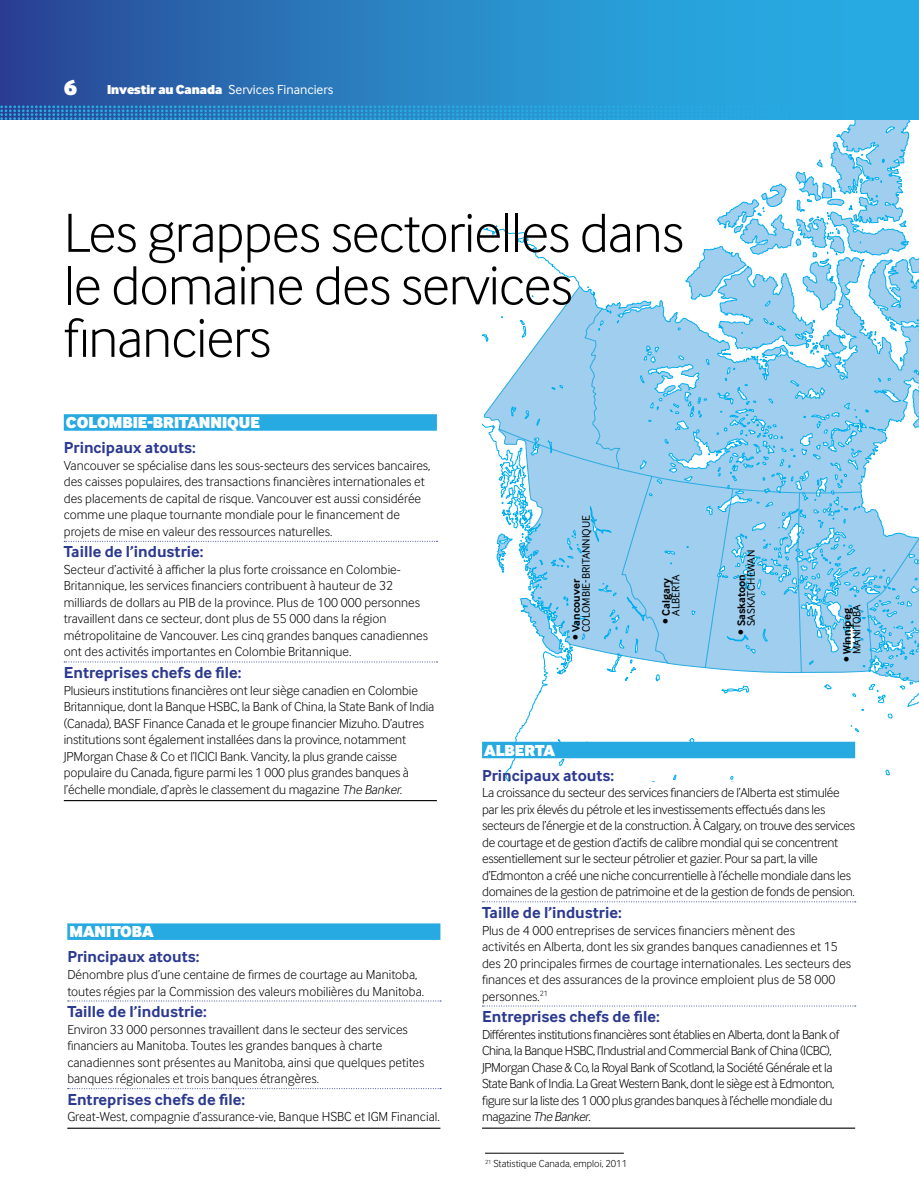
<style>
.page{position:relative;width:919px;height:1187px;background:#fff}
.page>*{position:absolute;margin:0;border:0;box-sizing:border-box;transform-origin:0 0}
.t1{font:300 57px/52.5px "Inter Face Corp";letter-spacing:-.015em;color:#000}
.t2{font:900 22.5px "Inter Face Corp";color:#fff}
.t3{font:700 16.5px "Inter Face Corp";color:#2b3990}
.t4{font:900 16.5px "Inter Face Corp";color:#fff}
.t5{font:300 13.5px/16.5px "Inter Face Corp";letter-spacing:-.01em;color:#000}
.t6{font:300 13.5px/16.5px "Inter Face Corp";letter-spacing:-.03em;color:#000}
.t7{font:13.5px "Inter Face Corp";color:#fff}
.t8{font:11.25px "Inter Face Corp";color:#000}
.t9{font:700 11.25px "Inter Face Corp";color:#000}
.t10{font:300 10.5px "Inter Face Corp";color:#000}
.s1{font-weight:900}
.s2{font-style:italic}
</style>
<div class="page">
<svg style="left:482px;top:120px;width:429px;height:111px"></svg>
<svg style="left:482px;top:231px;width:436px;height:550px"></svg>
<svg style="left:0;top:0;width:918px;height:120px;background:#2883c3"></svg>
<svg style="left:0;top:105px;width:892px;height:15px;background:#2790cd"></svg>
<div style="left:64px;top:414px;width:373px;height:16px;background:#27aae1"></div>
<svg style="left:64px;top:541px;width:373px;height:1px"></svg>
<svg style="left:64px;top:661px;width:373px;height:1px"></svg>
<hr style="left:64px;top:800px;width:373px;height:1px;background:#000">
<div style="left:482px;top:741px;width:373px;height:17px;background:#27aae1"></div>
<svg style="left:482px;top:901px;width:373px;height:1px"></svg>
<svg style="left:482px;top:1005px;width:373px;height:1px"></svg>
<hr style="left:482px;top:1127px;width:373px;height:1px;background:#000">
<div style="left:67px;top:923px;width:373px;height:16px;background:#27aae1"></div>
<svg style="left:68px;top:1000px;width:373px;height:1px"></svg>
<svg style="left:68px;top:1088px;width:373px;height:1px"></svg>
<hr style="left:67px;top:1127px;width:373px;height:1px;background:#000">
<hr style="left:485px;top:1152px;width:138px;height:1px;background:#000">
<h2 class="t2" style="left:64px;top:73px;width:15px">6</h2>
<p class="t7" style="left:107px;top:82px;width:228px"><span class="s1">Investir au Canada</span> Services Financiers</p>
<h1 class="t1" style="left:64px;top:206px;width:621px">Les grappes sectorielles dans le domaine des services financiers</h1>
<p class="t4" style="left:66px;top:412px;width:195px">COLOMBIE-BRITANNIQUE</p>
<p class="t3" style="left:64px;top:438px;width:134px">Principaux atouts:</p>
<p class="t5" style="left:64px;top:457px;width:368px">Vancouver se spécialise dans les sous-secteurs des services bancaires, des caisses populaires, des transactions financières internationales et des placements de capital de risque. Vancouver est aussi considérée comme une plaque tournante mondiale pour le financement de projets de mise en valeur des ressources naturelles.</p>
<p class="t3" style="left:64px;top:542px;width:141px">Taille de l’industrie:</p>
<p class="t5" style="left:64px;top:561px;width:365px">Secteur d’activité à afficher la plus forte croissance en Colombie-Britannique, les services financiers contribuent à hauteur de 32 milliards de dollars au PIB de la province. Plus de 100 000 personnes travaillent dans ce secteur, dont plus de 55 000 dans la région métropolitaine de Vancouver. Les cinq grandes banques canadiennes ont des activités importantes en Colombie Britannique.</p>
<p class="t3" style="left:64px;top:663px;width:179px">Entreprises chefs de file:</p>
<p class="t5" style="left:64px;top:681px;width:372px">Plusieurs institutions financières ont leur siège canadien en Colombie Britannique, dont la Banque HSBC, la Bank of China, la State Bank of India (Canada), BASF Finance Canada et le groupe financier Mizuho. D’autres institutions sont également installées dans la province, notamment JPMorgan Chase &amp; Co et l’ICICI Bank. Vancity, la plus grande caisse populaire du Canada, figure parmi les 1 000 plus grandes banques à l’échelle mondiale, d’après le classement du magazine <span class="s2">The Banker.</span></p>
<p class="t4" style="left:69px;top:921px;width:86px">MANITOBA</p>
<p class="t3" style="left:67px;top:947px;width:134px">Principaux atouts:</p>
<p class="t5" style="left:67px;top:966px;width:358px">Dénombre plus d’une centaine de firmes de courtage au Manitoba, toutes régies par la Commission des valeurs mobilières du Manitoba.</p>
<p class="t3" style="left:67px;top:1001px;width:141px">Taille de l’industrie:</p>
<p class="t5" style="left:67px;top:1020px;width:358px">Environ 33 000 personnes travaillent dans le secteur des services financiers au Manitoba. Toutes les grandes banques à charte canadiennes sont présentes au Manitoba, ainsi que quelques petites banques régionales et trois banques étrangères.</p>
<p class="t3" style="left:67px;top:1089px;width:179px">Entreprises chefs de file:</p>
<p class="t5" style="left:67px;top:1108px;width:374px">Great-West, compagnie d’assurance-vie, Banque HSBC et IGM Financial.</p>
<p class="t8" style="left:579px;top:632px;width:118px;rotate:-90deg">colombie-britannique</p>
<p class="t9" style="left:569px;top:640px;width:62px;rotate:-90deg">• Vancouver</p>
<p class="t8" style="left:744px;top:626px;width:78px;rotate:-90deg">Saskatchewan</p>
<p class="t9" style="left:659px;top:623px;width:47px;rotate:-90deg">• Calgary</p>
<p class="t8" style="left:669px;top:615px;width:43px;rotate:-90deg">Alberta</p>
<p class="t9" style="left:734px;top:634px;width:62px;rotate:-90deg">• Saskatoon</p>
<p class="t9" style="left:840px;top:662px;width:55px;rotate:-90deg">• Winnipeg</p>
<p class="t8" style="left:850px;top:654px;width:52px;rotate:-90deg">Manitoba</p>
<p class="t4" style="left:484px;top:740px;width:72px">ALBERTA</p>
<p class="t3" style="left:482px;top:765px;width:134px">Principaux atouts:</p>
<p class="t5" style="left:482px;top:784px;width:374px">La croissance du secteur des services financiers de l’Alberta est stimulée par les prix élevés du pétrole et les investissements effectués dans les secteurs de l’énergie et de la construction. À Calgary, on trouve des services de courtage et de gestion d’actifs de calibre mondial qui se concentrent essentiellement sur le secteur pétrolier et gazier. Pour sa part, la ville d’Edmonton a créé une niche concurrentielle à l’échelle mondiale dans les domaines de la gestion de patrimoine et de la gestion de fonds de pension.</p>
<p class="t3" style="left:482px;top:902px;width:141px">Taille de l’industrie:</p>
<p class="t5" style="left:482px;top:921px;width:370px">Plus de 4 000 entreprises de services financiers mènent des<br>activités en Alberta, dont les six grandes banques canadiennes et 15 des 20 principales firmes de courtage internationales. Les secteurs des finances et des assurances de la province emploient plus de 58 000 personnes.<sup>21</sup></p>
<p class="t3" style="left:482px;top:1007px;width:179px">Entreprises chefs de file:</p>
<p class="t6" style="left:482px;top:1025px;width:359px">Différentes institutions financières sont établies en Alberta, dont la Bank of China, la Banque HSBC, l’Industrial and Commercial Bank of China (ICBC), JPMorgan Chase &amp; Co, la Royal Bank of Scotland, la Société Générale et la State Bank of India. La Great Western Bank, dont le siège est à Edmonton, figure sur la liste des 1 000 plus grandes banques à l’échelle mondiale du m a ga z i n e <span class="s2">The Banker</span>.</p>
<p class="t10" style="left:485px;top:1157px;width:143px"><sup>21</sup> Statistique Canada, emploi, 2011</p>
</div>
